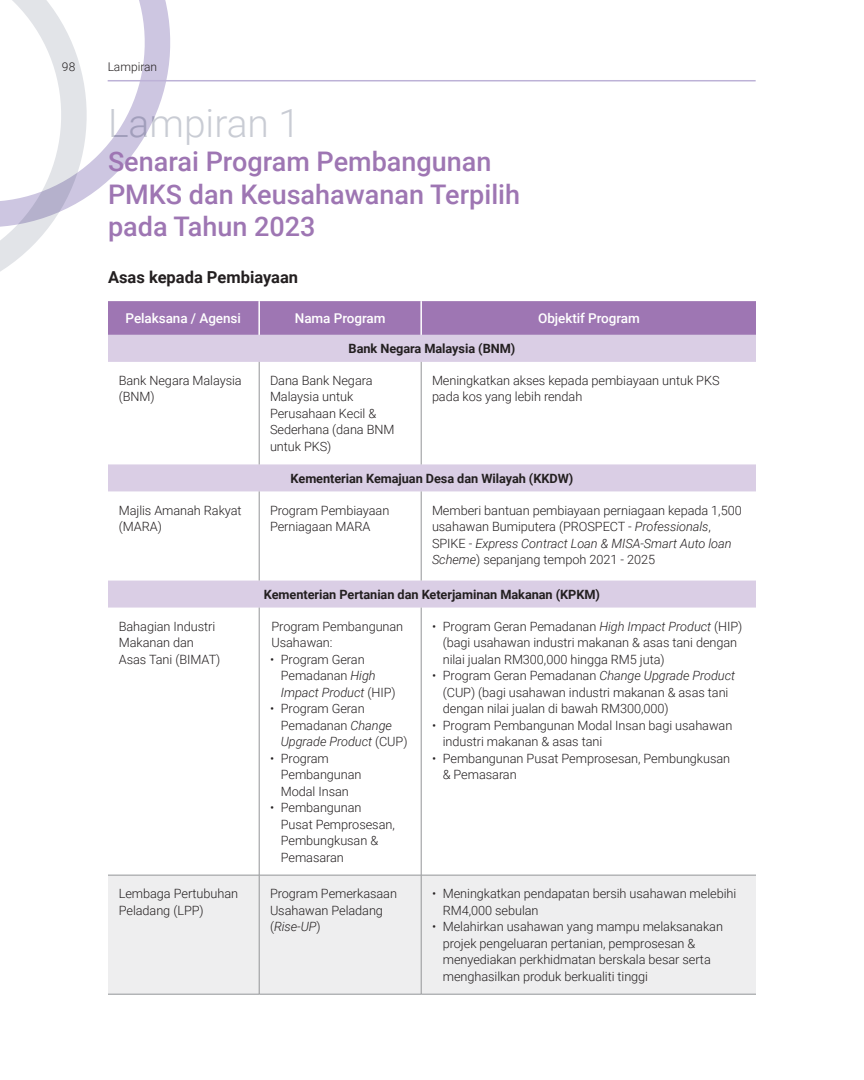
<style>
.page{position:relative;width:864px;height:1080px;background:#fff}
.page>*{position:absolute;margin:0;border:0;box-sizing:border-box;transform-origin:0 0}
.t1{font:300 39px "Roboto";color:#c9ccd4}
.t2{font:500 27px "Roboto";color:#9e76b3}
.t3{font:700 16.5px "Roboto";color:#231f20}
.t4{font:500 13.5px "Roboto";letter-spacing:-.005em;color:#fff}
.t5{font:300 12.75px/16.5px "Roboto";letter-spacing:-.005em;color:#231f20}
.t6{font:700 12.75px "Roboto";letter-spacing:-.005em;color:#231f20}
.t7{font:300 12px "Roboto";color:#231f20}
.s1{font-style:italic}
</style>
<div class="page">
<svg style="left:91px;top:0;width:83px;height:194px"></svg>
<svg style="left:0;top:0;width:91px;height:272px"></svg>
<hr style="left:108px;top:80px;width:648px;height:1px;background:#bdb2d7">
<div style="left:108px;top:301px;width:648px;height:34px;background:#9e76b3"></div>
<svg style="left:108px;top:335px;width:648px;height:273px"></svg>
<div style="left:108px;top:876px;width:648px;height:118px;background:#eeeeef"></div>
<hr style="left:108px;top:994px;width:151px;height:1px;background:#939598">
<hr style="left:259px;top:994px;width:162px;height:1px;background:#939598">
<hr style="left:421px;top:994px;width:335px;height:1px;background:#939598">
<hr style="left:258px;top:301px;width:2px;height:34px;background:#fff">
<hr style="left:420px;top:301px;width:2px;height:34px;background:#fff">
<hr style="left:259px;top:362px;width:1px;height:102px;background:#939598">
<hr style="left:421px;top:362px;width:1px;height:102px;background:#939598">
<hr style="left:259px;top:491px;width:1px;height:90px;background:#939598">
<hr style="left:421px;top:491px;width:1px;height:90px;background:#939598">
<hr style="left:259px;top:608px;width:1px;height:267px;background:#939598">
<hr style="left:421px;top:608px;width:1px;height:267px;background:#939598">
<hr style="left:259px;top:875px;width:1px;height:119px;background:#939598">
<hr style="left:421px;top:875px;width:1px;height:119px;background:#939598">
<hr style="left:108px;top:875px;width:151px;height:1px;background:#939598">
<hr style="left:259px;top:875px;width:162px;height:1px;background:#939598">
<hr style="left:421px;top:875px;width:335px;height:1px;background:#939598">
<p class="t7" style="left:62px;top:59px;width:15px">98</p>
<p class="t7" style="left:108px;top:59px;width:51px">Lampiran</p>
<h1 class="t1" style="left:108px;top:96px;width:194px">Lampiran 1</h1>
<p class="t2" style="left:108px;top:143px;width:385px">Senarai Program Pembangunan</p>
<p class="t2" style="left:108px;top:175px;width:414px">PMKS dan Keusahawanan Terpilih</p>
<p class="t2" style="left:108px;top:208px;width:209px">pada Tahun 2023</p>
<p class="t3" style="left:108px;top:266px;width:192px">Asas kepada Pembiayaan</p>
<p class="t4" style="left:126px;top:309px;width:117px">Pelaksana / Agensi</p>
<p class="t4" style="left:295px;top:309px;width:92px">Nama Program</p>
<p class="t4" style="left:538px;top:309px;width:103px">Objektif Program</p>
<p class="t6" style="left:349px;top:340px;width:168px">Bank Negara Malaysia (BNM)</p>
<p class="t5" style="left:119px;top:372px;width:124px">Bank Negara Malaysia (BNM)</p>
<p class="t5" style="left:270px;top:372px;width:126px">Dana Bank Negara<br>Malaysia untuk<br>Perusahaan Kecil &amp;<br>Sederhana (dana BNM untuk PKS)</p>
<p class="t5" style="left:432px;top:372px;width:289px">Meningkatkan akses kepada pembiayaan untuk PKS pada kos yang lebih rendah</p>
<p class="t6" style="left:291px;top:469px;width:284px">Kementerian Kemajuan Desa dan Wilayah (KKDW)</p>
<p class="t5" style="left:119px;top:501px;width:124px">Majlis Amanah Rakyat (MARA)</p>
<p class="t5" style="left:270px;top:501px;width:121px">Program Pembiayaan<br>Perniagaan MARA</p>
<p class="t5" style="left:432px;top:501px;width:311px">Memberi bantuan pembiayaan perniagaan kepada 1,500 usahawan Bumiputera (PROSPECT - <span class="s1">Professionals</span>, SPIKE - <span class="s1">Express Contract Loan &amp; MISA-Smart Auto loan Scheme</span>) sepanjang tempoh 2021 - 2025</p>
<p class="t6" style="left:264px;top:585px;width:338px">Kementerian Pertanian dan Keterjaminan Makanan (KPKM)</p>
<p class="t5" style="left:119px;top:617px;width:98px">Bahagian Industri<br>Makanan dan</p>
<p class="t5" style="left:119px;top:650px;width:103px">Asas Tani (BIMAT)</p>
<p class="t5" style="left:443px;top:617px;width:301px;text-indent:-11px">• Program Geran Pemadanan <span class="s1">High Impact Product</span> (HIP) (bagi usahawan industri makanan &amp; asas tani dengan nilai jualan RM300,000 hingga RM5 juta)</p>
<p class="t5" style="left:443px;top:667px;width:294px;text-indent:-11px">• Program Geran Pemadanan <span class="s1">Change Upgrade Product </span>(CUP) (bagi usahawan industri makanan &amp; asas tani dengan nilai jualan di bawah RM300,000)</p>
<p class="t5" style="left:443px;top:716px;width:291px;text-indent:-11px">• Program Pembangunan Modal Insan bagi usahawan industri makanan &amp; asas tani</p>
<p class="t5" style="left:432px;top:749px;width:300px">• Pembangunan Pusat Pemprosesan, Pembungkusan</p>
<p class="t5" style="left:443px;top:766px;width:75px">&amp; Pemasaran</p>
<p class="t5" style="left:272px;top:617px;width:133px">Program Pembangunan<br>Usahawan:</p>
<p class="t5" style="left:281px;top:650px;width:116px;text-indent:-11px">• Program Geran<br>Pemadanan <span class="s1">High<br>Impact Product</span> (HIP)</p>
<p class="t5" style="left:281px;top:700px;width:128px;text-indent:-11px">• Program Geran<br>Pemadanan <span class="s1">Change<br>Upgrade Product</span> (CUP)</p>
<p class="t5" style="left:281px;top:749px;width:82px;text-indent:-11px">• Program<br>Pembangunan</p>
<p class="t5" style="left:281px;top:782px;width:70px">Modal Insan</p>
<p class="t5" style="left:281px;top:799px;width:116px;text-indent:-11px">• Pembangunan<br>Pusat Pemprosesan,<br>Pembungkusan &amp;<br>Pemasaran</p>
<p class="t5" style="left:119px;top:885px;width:121px">Lembaga Pertubuhan<br>Peladang (LPP)</p>
<p class="t5" style="left:270px;top:885px;width:129px">Program Pemerkasaan<br>Usahawan Peladang (<span class="s1">Rise-UP</span>)</p>
<p class="t5" style="left:443px;top:885px;width:295px;text-indent:-11px">• Meningkatkan pendapatan bersih usahawan melebihi<br>RM4,000 sebulan</p>
<p class="t5" style="left:443px;top:918px;width:282px;text-indent:-11px">• Melahirkan usahawan yang mampu melaksanakan projek pengeluaran pertanian, pemprosesan &amp; menyediakan perkhidmatan berskala besar serta menghasilkan produk berkualiti tinggi</p>
</div>
